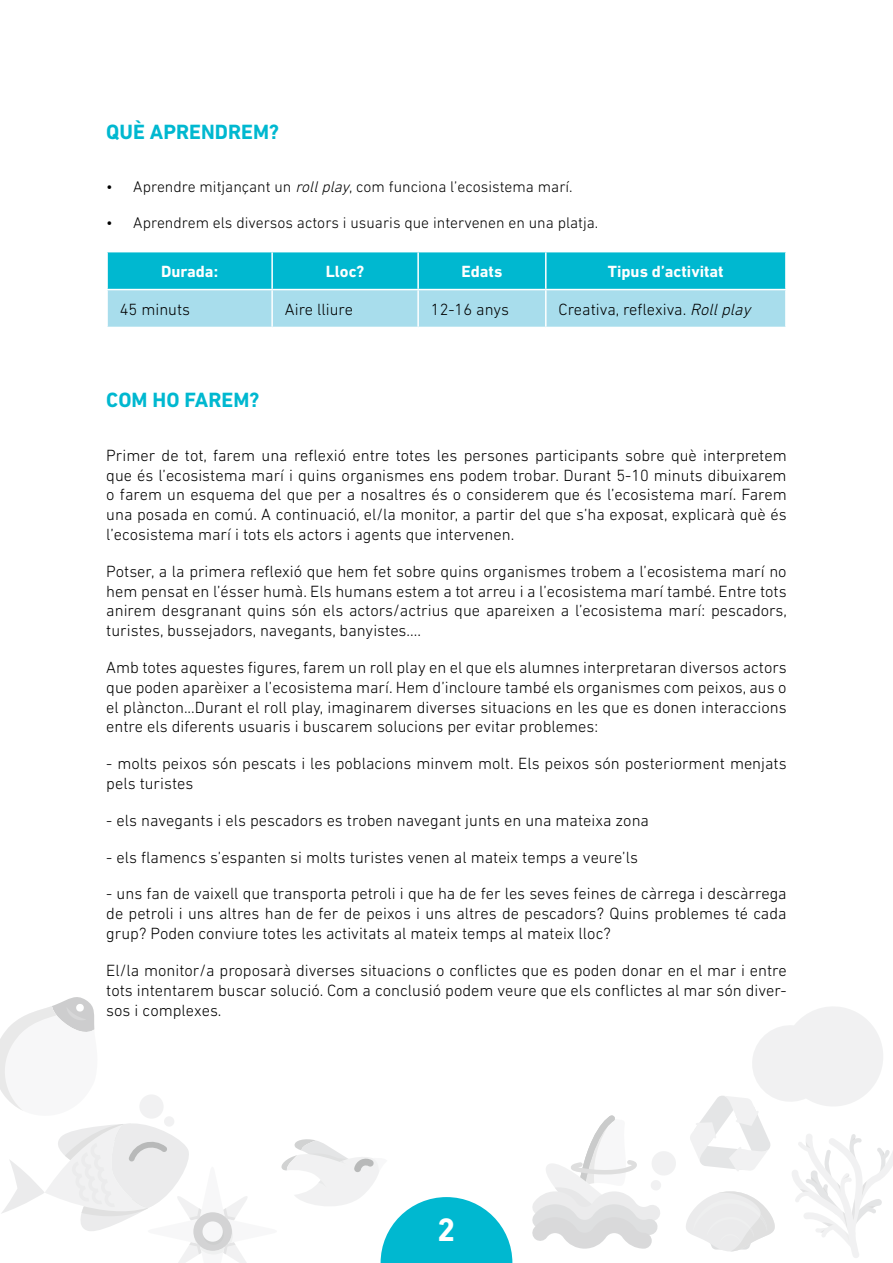
<style>
.page{position:relative;width:893px;height:1263px;background:#fff}
.page>*{position:absolute;margin:0;border:0;box-sizing:border-box;transform-origin:0 0}
.t1{font:700 33px "DIN Next LT Pro";color:#fff}
.t2{font:700 21px "DIN Next LT Pro";color:#00b8d0}
.t3{font:300 16.5px/19.8px "DIN Next LT Pro";color:#000;text-align:justify}
.t4{font:700 16.5px "DIN Next LT Pro";color:#fff}
.t5{font:300 15.75px "DIN Next LT Pro";color:#000}
.s1{font-style:italic}
</style>
<div class="page">
<svg style="left:532px;top:1115px;width:144px;height:134px"></svg>
<svg style="left:0;top:997px;width:512px;height:266px"></svg>
<svg style="left:686px;top:1007px;width:207px;height:251px"></svg>
<svg style="left:108px;top:252px;width:677px;height:75px;background:#56cbde"></svg>
<hr style="left:271px;top:252px;width:2px;height:37px;background:#fff">
<hr style="left:417px;top:252px;width:2px;height:37px;background:#fff">
<hr style="left:545px;top:252px;width:2px;height:37px;background:#fff">
<hr style="left:106px;top:289px;width:166px;height:1px;background:#fff">
<hr style="left:272px;top:289px;width:146px;height:1px;background:#fff">
<hr style="left:271px;top:290px;width:2px;height:37px;background:#fff">
<hr style="left:418px;top:289px;width:128px;height:1px;background:#fff">
<hr style="left:417px;top:290px;width:2px;height:37px;background:#fff">
<hr style="left:546px;top:289px;width:241px;height:1px;background:#fff">
<hr style="left:545px;top:290px;width:2px;height:37px;background:#fff">
<p class="t2" style="left:106px;top:120px;width:174px">QUÈ APRENDREM?</p>
<p class="t5" style="left:106px;top:178px;width:468px">• Aprendre mitjançant un <span class="s1">rollplay</span>, com funciona l’ecosistema marí.</p>
<p class="t5" style="left:106px;top:213px;width:494px">• Aprendrem els diversos actors i usuaris que intervenen en una platja.</p>
<p class="t4" style="left:161px;top:262px;width:59px">DURADA:</p>
<p class="t4" style="left:326px;top:262px;width:40px">LLOC?</p>
<p class="t4" style="left:461px;top:262px;width:42px">EDATS</p>
<p class="t4" style="left:608px;top:262px;width:117px">TIPUS D’ACTIVITAT</p>
<p class="t3" style="left:120px;top:299px;width:72px">45 minuts</p>
<p class="t3" style="left:285px;top:299px;width:70px">Aire lliure</p>
<p class="t3" style="left:431px;top:299px;width:80px">12-16 anys</p>
<p class="t3" style="left:559px;top:299px;width:198px">Creativa, reflexiva. <span class="s1">Rollplay</span></p>
<p class="t2" style="left:106px;top:387px;width:155px">COM HO FAREM?</p>
<p class="t3" style="left:106px;top:445px;width:682px">Primer de tot, farem una reflexió entre totes les persones participants sobre què interpretem que és l’ecosistema marí i quins organismes ens podem trobar. Durant 5-10 minuts dibuixarem o farem un esquema del que per a nosaltres és o considerem que és l’ecosistema marí. Farem una posada en comú. A continuació, el/la monitor, a partir del que s’ha exposat, explicarà què és l’ecosistema marí i tots els actors i agents que intervenen.</p>
<p class="t3" style="left:106px;top:561px;width:682px">Potser, a la primera reflexió que hem fet sobre quins organismes trobem a l’ecosistema marí no hem pensat en l’ésser humà. Els humans estem a tot arreu i a l’ecosistema marí també. Entre tots anirem desgranant quins són els actors/actrius que apareixen a l’ecosistema marí: pescadors, turistes, bussejadors, navegants, banyistes....</p>
<p class="t3" style="left:106px;top:657px;width:682px">Amb totes aquestes figures, farem un roll play en el que els alumnes interpretaran diversos actors que poden aparèixer a l’ecosistema marí. Hem d’incloure també els organismes com peixos, aus o el plàncton...Durant el roll play, imaginarem diverses situacions en les que es donen interaccions entre els diferents usuaris i buscarem solucions per evitar problemes:</p>
<p class="t3" style="left:106px;top:753px;width:682px">- molts peixos són pescats i les poblacions minvem molt. Els peixos són posteriorment menjats pels turistes</p>
<p class="t3" style="left:106px;top:810px;width:544px">- els navegants i els pescadors es troben navegant junts en una mateixa zona</p>
<p class="t3" style="left:106px;top:847px;width:533px">- els flamencs s’espanten si molts turistes venen al mateix temps a veure’ls</p>
<p class="t3" style="left:106px;top:884px;width:682px">- uns fan de vaixell que transporta petroli i que ha de fer les seves feines de càrrega i descàrrega de petroli i uns altres han de fer de peixos i uns altres de pescadors? Quins problemes té cada grup? Poden conviure totes les activitats al mateix temps al mateix lloc?</p>
<p class="t3" style="left:106px;top:960px;width:682px">El/la monitor/a proposarà diverses situacions o conflictes que es poden donar en el mar i entre tots intentarem buscar solució. Com a conclusió podem veure que els conflictes al mar són diver&shy;sos i complexes.</p>
<h1 class="t1" style="left:437px;top:1210px;width:20px">2</h1>
</div>
